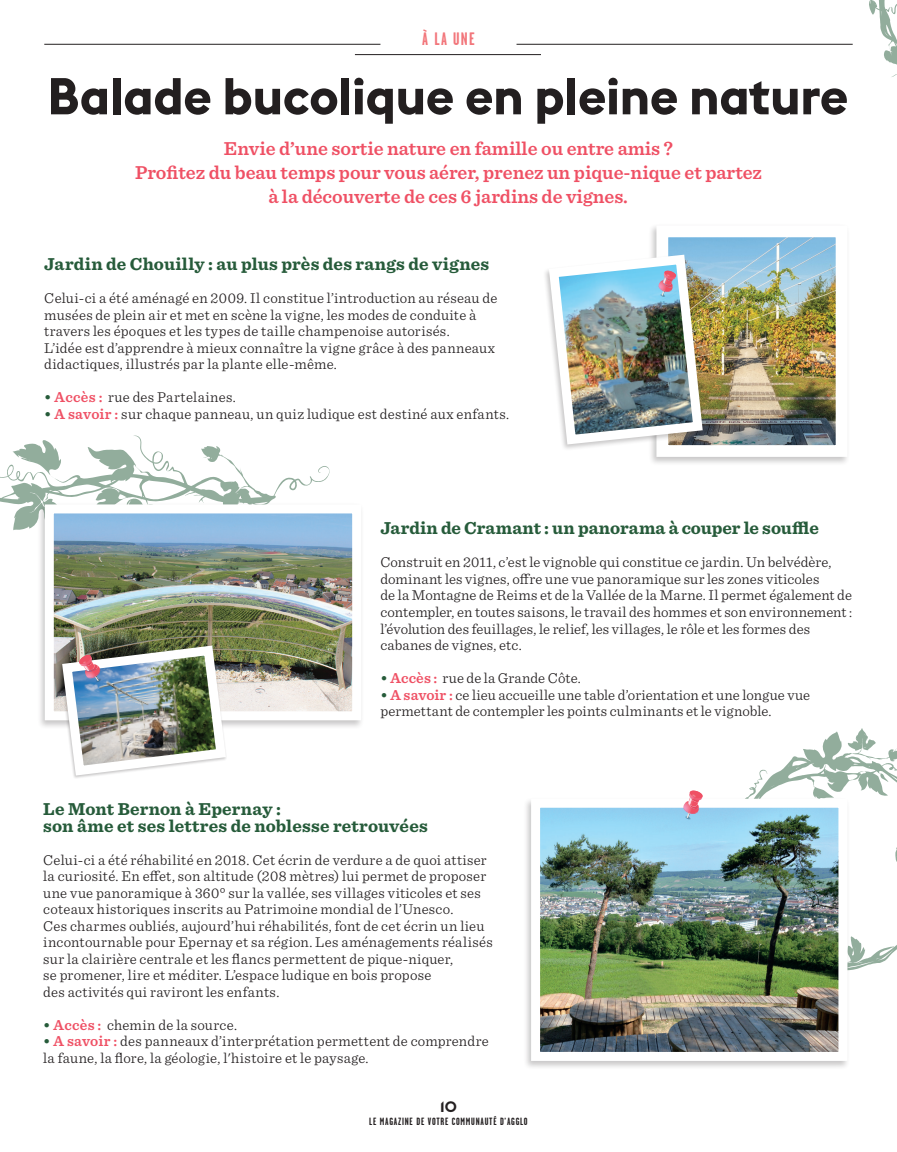
<style>
.page{position:relative;width:897px;height:1152px;background:#fff}
.page>*{position:absolute;margin:0;border:0;box-sizing:border-box;transform-origin:0 0}
.t1{font:700 51px "Euclid Flex";letter-spacing:-.005em;color:#231f20}
.t2{font:600 19.5px/24px "Sentinel";color:#ef5064;text-align:center}
.t3{font:700 18px/16.5px "Sentinel";letter-spacing:.01em;color:#265b3a}
.t4{font:700 18px "Garage Gothic";color:#f2767b}
.t5{font:300 15px/16.5px "Sentinel";letter-spacing:.01em;color:#231f20}
.t6{font:700 15px "Euclid Flex";color:#231f20}
.t7{font:700 10.5px "Garage Gothic";letter-spacing:.07em;color:#231f20}
.s1{font-weight:600;color:#265b3a}
.s2{font-weight:600;color:#ef5064}
</style>
<div class="page">
<svg style="left:749px;top:728px;width:147px;height:242px"></svg>
<svg style="left:0;top:435px;width:329px;height:95px"></svg>
<hr style="left:44px;top:44px;width:336px;height:1px;background:#231f20">
<hr style="left:516px;top:44px;width:336px;height:1px;background:#231f20">
<hr style="left:355px;top:54px;width:186px;height:1px;background:#231f20">
<div style="left:37px;top:502px;width:327px;height:227px;background:#231f20;opacity:.25"></div>
<img style="left:55px;top:514px;width:296px;height:196px">
<div style="left:45px;top:504px;width:316px;height:216px;border:9px solid #fff"></div>
<div style="left:648px;top:223px;width:202px;height:243px;background:#231f20;opacity:.25"></div>
<img style="left:669px;top:238px;width:165px;height:206px">
<div style="left:656px;top:225px;width:191px;height:232px;border:12px solid #fff"></div>
<div style="left:542px;top:253px;width:162px;height:198px;background:#fff"></div>
<div style="left:523px;top:796px;width:327px;height:274px;background:#231f20;opacity:.25"></div>
<img style="left:541px;top:808px;width:296px;height:242px">
<div style="left:531px;top:798px;width:316px;height:262px;border:9px solid #fff"></div>
<img style="left:57px;top:640px;width:174px;height:138px">
<img style="left:545px;top:250px;width:162px;height:199px">
<svg style="left:683px;top:790px;width:20px;height:29px"></svg>
<svg style="left:869px;top:0;width:28px;height:77px"></svg>
<p class="t4" style="left:422px;top:28px;width:54px">À LA UNE</p>
<h1 class="t1" style="left:48px;top:67px;width:802px">Balade bucolique en pleine nature</h1>
<h2 class="t2" style="left:135px;top:136px;width:628px">Envie d’une sortie nature en famille ou entre amis ?<br>Profitez du beau temps pour vous aérer, prenez un pique-nique et partez à la découverte de ces 6 jardins de vignes.</h2>
<p class="t3" style="left:44px;top:255px;width:446px">Jardin de Chouilly : au plus près des rangs de vignes</p>
<p class="t5" style="left:44px;top:289px;width:454px">Celui-ci a été aménagé en 2009. Il constitue l’introduction au réseau de musées de plein air et met en scène la vigne, les modes de conduite à travers les époques et les types de taille champenoise autorisés.<br>L’idée est d’apprendre à mieux connaître la vigne grâce à des panneaux didactiques, illustrés par la plante elle-même.</p>
<p class="t5" style="left:44px;top:388px;width:193px"><span class="s1">•</span> <span class="s2">Accès :</span> rue des Partelaines.</p>
<p class="t5" style="left:44px;top:404px;width:466px"><span class="s1">•</span> <span class="s2">A savoir :</span> sur chaque panneau, un quiz ludique est destiné aux enfants.</p>
<p class="t3" style="left:380px;top:519px;width:440px">Jardin de Cramant : un panorama à couper le souffle</p>
<p class="t5" style="left:380px;top:553px;width:473px">Construit en 2011, c’est le vignoble qui constitue ce jardin. Un belvédère, dominant les vignes, offre une vue panoramique sur les zones viticoles<br>de la Montagne de Reims et de la Vallée de la Marne. Il permet également de contempler, en toutes saisons, le travail des hommes et son environnement : l’évolution des feuillages, le relief, les villages, le rôle et les formes des cabanes de vignes, etc.</p>
<p class="t5" style="left:380px;top:668px;width:202px"><span class="s1">•</span> <span class="s2">Accès :</span> rue de la Grande Côte.</p>
<p class="t5" style="left:380px;top:685px;width:431px"><span class="s1">•</span> <span class="s2">A savoir :</span> ce lieu accueille une table d’orientation et une longue vue permettant de contempler les points culminants et le vignoble.</p>
<p class="t3" style="left:43px;top:800px;width:386px">Le Mont Bernon à Epernay :<br>son âme et ses lettres de noblesse retrouvées</p>
<p class="t5" style="left:43px;top:850px;width:451px">Celui-ci a été réhabilité en 2018. Cet écrin de verdure a de quoi attiser la curiosité. En effet, son altitude (208 mètres) lui permet de proposer une vue panoramique à 360° sur la vallée, ses villages viticoles et ses coteaux historiques inscrits au Patrimoine mondial de l’Unesco.<br>Ces charmes oubliés, aujourd’hui réhabilités, font de cet écrin un lieu incontournable pour Epernay et sa région. Les aménagements réalisés sur la clairière centrale et les flancs permettent de pique-niquer,<br>se promener, lire et méditer. L’espace ludique en bois propose<br>des activités qui raviront les enfants.</p>
<p class="t5" style="left:43px;top:1015px;width:195px"><span class="s1">•</span> <span class="s2">Accès :</span> chemin de la source.</p>
<p class="t5" style="left:43px;top:1031px;width:447px"><span class="s1">•</span> <span class="s2">A savoir :</span> des panneaux d’interprétation permettent de comprendre la faune, la flore, la géologie, l'histoire et le paysage.</p>
<p class="t6" style="left:440px;top:1097px;width:18px">10</p>
<p class="t7" style="left:369px;top:1114px;width:160px">LE MAGAZINE DE VOTRE COMMUNAUTÉ D’AGGLO</p>
</div>
